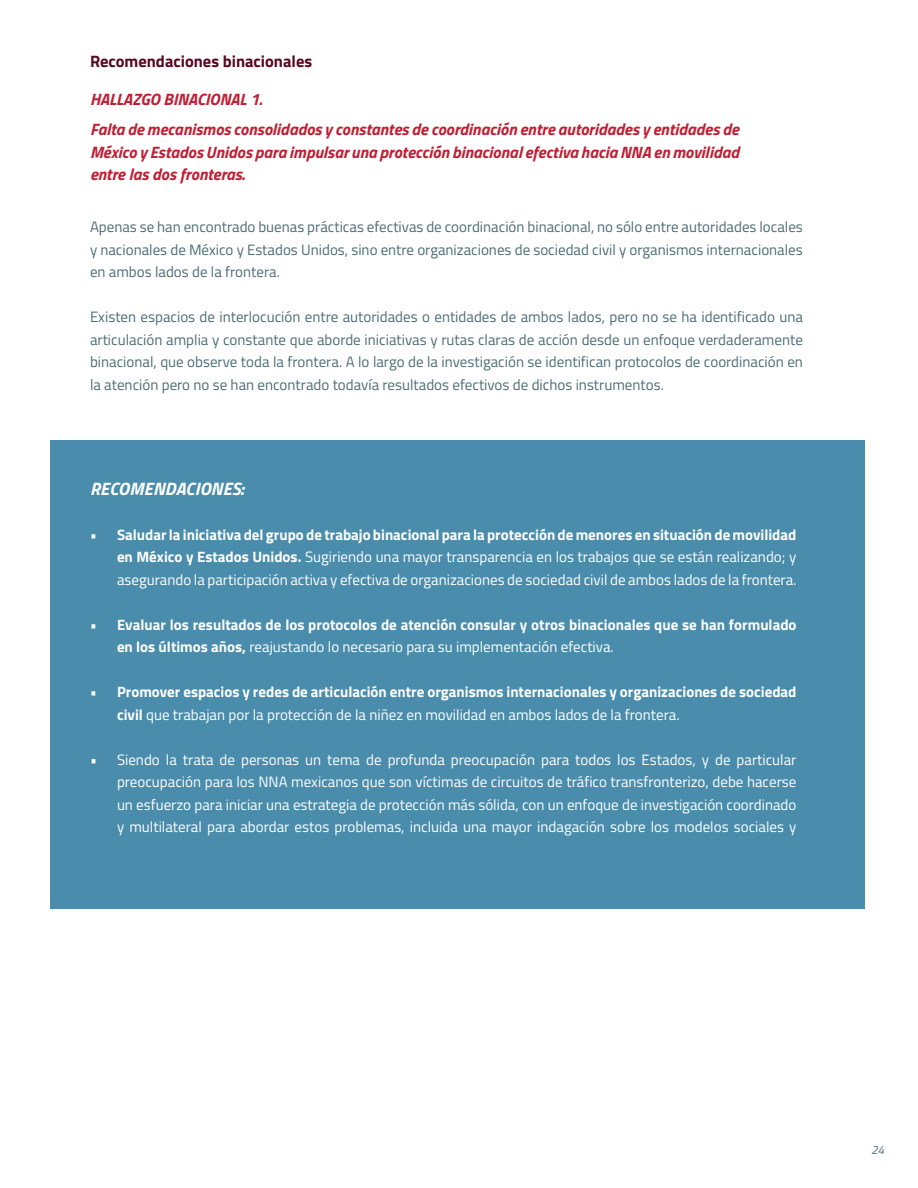
<style>
.page{position:relative;width:918px;height:1188px;background:#fff}
.page>*{position:absolute;margin:0;border:0;box-sizing:border-box;transform-origin:0 0}
.t1{font:italic 700 18px "Titillium";letter-spacing:.01em;color:#fff}
.t2{font:italic 700 16.5px/30px "Titillium";color:#c11f33}
.t3{font:700 16.5px "Titillium";color:#590824}
.t4{font:15px/22.5px "Titillium";color:#fff;text-align:justify}
.t5{font:15px/22.5px "Titillium";color:#4e6c76;text-align:justify}
.t6{font:700 15px/22.5px "Titillium";color:#fff}
.t7{font:italic 12px "Titillium";color:#4e6c76}
.s1{font-weight:700}
.s2{font-weight:400}
</style>
<div class="page">
<div style="left:51px;top:441px;width:814px;height:468px;background:#498cab"></div>
<p class="t3" style="left:90px;top:49px;width:224px">Recomendaciones binacionales</p>
<p class="t2" style="left:90px;top:83px;width:651px">HALLAZGO BINACIONAL 1.<br>Falta de mecanismos consolidados y constantes de coordinación entre autoridades y entidades de</p>
<p class="t2" style="left:90px;top:139px;width:651px;line-height:22.5px">México y Estados Unidos para impulsar una protección binacional efectiva hacia NNA en movilidad entre las dos fronteras.</p>
<p class="t5" style="left:90px;top:215px;width:714px">Apenas se han encontrado buenas prácticas efectivas de coordinación binacional, no sólo entre autoridades locales y nacionales de México y Estados Unidos, sino entre organizaciones de sociedad civil y organismos internacionales en ambos lados de la frontera.</p>
<p class="t5" style="left:90px;top:305px;width:714px">Existen espacios de interlocución entre autoridades o entidades de ambos lados, pero no se ha identificado una articulación amplia y constante que aborde iniciativas y rutas claras de acción desde un enfoque verdaderamente binacional, que observe toda la frontera. A lo largo de la investigación se identifican protocolos de coordinación en la atención pero no se han encontrado todavía resultados efectivos de dichos instrumentos.</p>
<p class="t1" style="left:90px;top:475px;width:155px">RECOMENDACIONES:</p>
<p class="t4" style="left:117px;top:523px;width:681px;text-indent:-27px"><span class="s1">• Saludar la iniciativa del grupo de trabajo binacional para la protección de menores en situación de movilidad en México y Estados Unidos.</span> Sugiriendo una mayor transparencia en los trabajos que se están realizando; y asegurando la participación activa y efectiva de organizaciones de sociedad civil de ambos lados de la frontera.</p>
<p class="t6" style="left:117px;top:613px;width:681px;text-indent:-27px">• Evaluar los resultados de los protocolos de atención consular y otros binacionales que se han formulado en los últimos años, <span class="s2">reajustando lo necesario para su implementación efectiva.</span></p>
<p class="t6" style="left:117px;top:680px;width:681px;text-indent:-27px">• Promover espacios y redes de articulación entre organismos internacionales y organizaciones de sociedad civil <span class="s2">que trabajan por la protección de la niñez en movilidad en ambos lados de la frontera.</span></p>
<p class="t4" style="left:117px;top:748px;width:681px;text-indent:-27px">• Siendo la trata de personas un tema de profunda preocupación para todos los Estados, y de particular preocupación para los NNA mexicanos que son víctimas de circuitos de tráfico transfronterizo, debe hacerse un esfuerzo para iniciar una estrategia de protección más sólida, con un enfoque de investigación coordinado y multilateral para abordar estos problemas, incluida una mayor indagación sobre los modelos sociales y</p>
<p class="t7" style="left:871px;top:1141px;width:15px">24</p>
</div>
